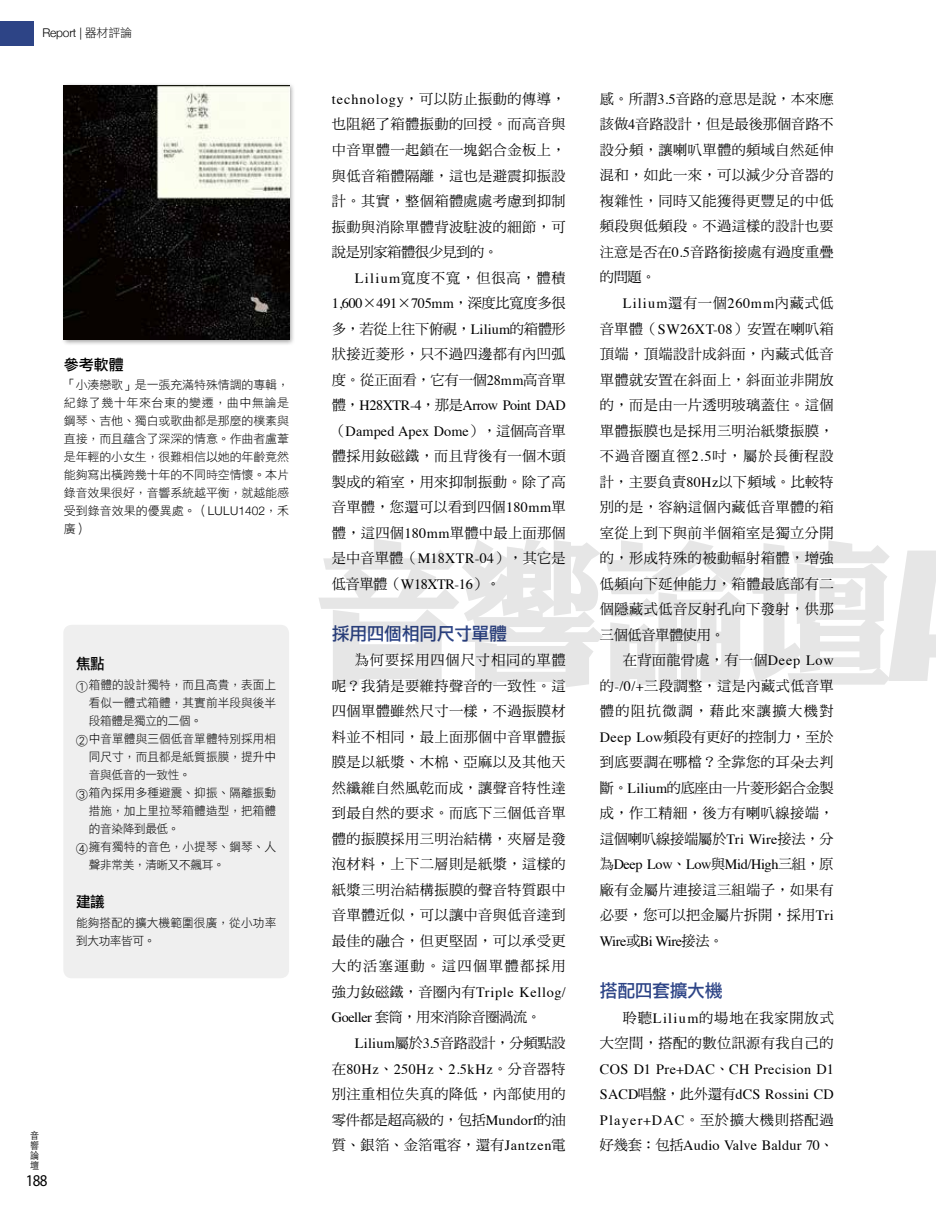
<style>
.page{position:relative;width:936px;height:1212px;background:#fff}
.page>*{position:absolute;margin:0;border:0;box-sizing:border-box;transform-origin:0 0}
.t1{font:157.5px "DF Li King Hei Std W8";color:#000;scale:.94 1}
.t2{font:18px "DF Li Hei Std W5";letter-spacing:-.03em;color:#2d4486}
.t3{font:16.5px "Myriad Pro";color:#000;scale:.91 1}
.t4{font:15px "DF Li Hei Std W5";color:#000}
.t5{font:14.25px/25.5px "DF Ming Std W5";letter-spacing:.025em;color:#000;text-align:justify}
.t6{font:14.25px/25.5px "Times";letter-spacing:.01em;color:#000;text-align:justify}
.t7{font:14.25px/25.5px "Times";letter-spacing:-.03em;color:#000}
.t8{font:14.25px/25.5px "DF Ming Std W5";letter-spacing:-.03em;color:#000}
.t9{font:14.25px "Times";letter-spacing:-.025em;color:#000}
.t10{font:14.25px "Times";letter-spacing:-.02em;color:#000}
.t11{font:14.25px "Times";letter-spacing:.05em;color:#000}
.t12{font:14.25px "Times";letter-spacing:.08em;color:#000}
.t13{font:14.25px "DF Ming Std W5";letter-spacing:.055em;color:#000}
.t14{font:12px/18px "DF Li Hei Std W3";letter-spacing:.005em;color:#000;text-align:justify}
.t15{font:12px "DF Li Hei Std W3";letter-spacing:-.03em;color:#000}
.t16{font:300 12px "Helvetica Neue";letter-spacing:-.02em;color:#000}
.t17{font:300 9.9px/10.2px "ST Heiti TC";color:#000;text-align:justify;scale:.91 1}
.s1{font-family:"DF Li Hei Std W3";font-weight:400}
.s2{font-family:"Helvetica Neue";font-weight:300}
.s3{font-family:"Times"}
.s4{font-family:"DF Ming Std W5"}
</style>
<div class="page">
<div style="left:61px;top:82px;width:235px;height:264px;background:#000;opacity:.35"></div>
<img style="left:64px;top:85px;width:225px;height:255px">
<div style="left:63px;top:625px;width:226px;height:353px;background:#efefef;border-radius:9px"></div>
<div style="left:0;top:21px;width:33px;height:24px;background:#2d4486"></div>
<p class="t16" style="left:43px;top:23px;width:91px">Report | <span class="s1">器材評論</span></p>
<p class="t4" style="left:64px;top:356px;width:61px">參考軟體</p>
<p class="t14" style="left:64px;top:376px;width:227px">「小湊戀歌」是一張充滿特殊情調的專輯，紀錄了幾十年來台東的變遷，曲中無論是鋼琴、吉他、獨白或歌曲都是那麼的樸素與直接，而且蘊含了深深的情意。作曲者盧葦是年輕的小女生，很難相信以她的年齡竟然能夠寫出橫跨幾十年的不同時空情懷。本片錄音效果很好，音響系統越平衡，就越能感受到錄音效果的優異處。（<span class="s2">LULU1402</span>，禾廣）</p>
<p class="t4" style="left:76px;top:656px;width:30px">焦點</p>
<p class="t14" style="left:76px;top:675px;width:202px">①箱體的設計獨特，而且高貴，表面上</p>
<p class="t14" style="left:89px;top:693px;width:189px">看似一體式箱體，其實前半段與後半</p>
<p class="t15" style="left:89px;top:714px;width:115px">段箱體是獨立的二個。</p>
<p class="t14" style="left:76px;top:729px;width:202px">②中音單體與三個低音單體特別採用相</p>
<p class="t14" style="left:89px;top:747px;width:189px">同尺寸，而且都是紙質振膜，提升中</p>
<p class="t15" style="left:89px;top:768px;width:103px">音與低音的一致性。</p>
<p class="t14" style="left:76px;top:783px;width:202px">③箱內採用多種避震、抑振、隔離振動</p>
<p class="t14" style="left:89px;top:801px;width:189px">措施，加上里拉琴箱體造型，把箱體</p>
<p class="t15" style="left:89px;top:822px;width:92px">的音染降到最低。</p>
<p class="t14" style="left:76px;top:837px;width:202px">④擁有獨特的音色，小提琴、鋼琴、人</p>
<p class="t15" style="left:89px;top:858px;width:137px">聲非常美，清晰又不飆耳。</p>
<p class="t4" style="left:76px;top:894px;width:30px">建議</p>
<p class="t14" style="left:76px;top:913px;width:202px">能夠搭配的擴大機範圍很廣，從小功率到大功率皆可。</p>
<p class="t17" style="left:30px;top:1129px;width:11px">音響論壇</p>
<p class="t3" style="left:26px;top:1170px;width:25px">188</p>
<p class="t5" style="left:600px;top:86px;width:235px">感。所謂<span class="s3">3.5</span>音路的意思是說，本來應該做<span class="s3">4</span>音路設計，但是最後那個音路不設分頻，讓喇叭單體的頻域自然延伸混和，如此一來，可以減少分音器的複雜性，同時又能獲得更豐足的中低頻段與低頻段。不過這樣的設計也要注意是否在<span class="s3">0.5</span>音路銜接處有過度重疊的問題。</p>
<p class="t12" style="left:622px;top:290px;width:212px">Lilium<span class="s4">還有一個</span>260mm<span class="s4">內藏式低</span></p>
<p class="t5" style="left:600px;top:315px;width:235px">音單體（<span class="s3">SW26XT-08</span>）安置在喇叭箱頂端，頂端設計成斜面，內藏式低音單體就安置在斜面上，斜面並非開放的，而是由一片透明玻璃蓋住。這個單體振膜也是採用三明治紙漿振膜，不過音圈直徑<span class="s3">2.5</span>吋，屬於長衝程設計，主要負責<span class="s3">80Hz</span>以下頻域。比較特別的是，容納這個內藏低音單體的箱室從上到下與前半個箱室是獨立分開的，形成特殊的被動輻射箱體，增強低頻向下延伸能力，箱體最底部有二個隱藏式低音反射孔向下發射，供那三個低音單體使用。</p>
<p class="t5" style="left:600px;top:647px;width:235px;text-indent:23px">在背面龍骨處，有一個<span class="s3">Deep Low</span>的<span class="s3">-/0/+</span>三段調整，這是內藏式低音單體的阻抗微調，藉此來讓擴大機對<span class="s3">Deep Low</span>頻段有更好的控制力，至於到底要調在哪檔？全靠您的耳朵去判斷。<span class="s3">Lilium</span>的底座由一片菱形鋁合金製成，作工精細，後方有喇叭線接端，這個喇叭線接端屬於<span class="s3">Tri Wire</span>接法，分</p>
<p class="t9" style="left:600px;top:851px;width:235px"><span class="s4">為</span>Deep Low<span class="s4">、</span>Low<span class="s4">與</span>Mid/High<span class="s4">三組，原</span></p>
<p class="t5" style="left:600px;top:877px;width:235px">廠有金屬片連接這三組端子，如果有必要，您可以把金屬片拆開，採用<span class="s3">Tri</span></p>
<p class="t7" style="left:600px;top:927px;width:125px">Wire<span class="s4">或</span>Bi Wire<span class="s4">接法。</span></p>
<p class="t2" style="left:600px;top:981px;width:124px">搭配四套擴大機</p>
<p class="t5" style="left:600px;top:1004px;width:235px;text-align:right">聆聽<span class="s3">Lilium</span>的場地在我家開放式<br>大空間，搭配的數位訊源有我自己的</p>
<p class="t6" style="left:600px;top:1055px;width:235px">COS D1 Pre+DAC<span class="s4">、</span>CH Precision D1<br>SACD<span class="s4">唱盤，此外還有</span>dCS Rossini CD Player+DAC<span class="s4">。至於擴大機則搭配過好幾套：包括</span>Audio Valve Baldur 70<span class="s4">、</span></p>
<p class="t5" style="left:332px;top:86px;width:235px"><span class="s3">technology</span>，可以防止振動的傳導，也阻絕了箱體振動的回授。而高音與中音單體一起鎖在一塊鋁合金板上，與低音箱體隔離，這也是避震抑振設計。其實，整個箱體處處考慮到抑制振動與消除單體背波駐波的細節，可說是別家箱體很少見到的。</p>
<p class="t13" style="left:355px;top:270px;width:212px"><span class="s3">Lilium</span>寬度不寬，但很高，體積</p>
<p class="t10" style="left:332px;top:290px;width:235px">1,600<span class="s4">×</span>491<span class="s4">×</span>705mm<span class="s4">，深度比寬度多很</span></p>
<p class="t5" style="left:332px;top:315px;width:235px">多，若從上往下俯視，<span class="s3">Lilium</span>的箱體形狀接近菱形，只不過四邊都有內凹弧度。從正面看，它有一個<span class="s3">28mm</span>高音單</p>
<p class="t7" style="left:332px;top:391px;width:235px"><span class="s4">體，</span>H28XTR-4<span class="s4">，那是</span>Arrow Point DAD<span class="s4">（</span>Damped Apex Dome<span class="s4">），這個高音單</span></p>
<p class="t5" style="left:332px;top:443px;width:235px">體採用釹磁鐵，而且背後有一個木頭製成的箱室，用來抑制振動。除了高音單體，您還可以看到四個<span class="s3">180mm</span>單體，這四個<span class="s3">180mm</span>單體中最上面那個是中音單體（<span class="s3">M18XTR-04</span>），其它是</p>
<p class="t7" style="left:332px;top:570px;width:170px"><span class="s4">低音單體（</span>W18XTR-16<span class="s4">）。</span></p>
<p class="t2" style="left:332px;top:624px;width:177px">採用四個相同尺寸單體</p>
<p class="t5" style="left:332px;top:647px;width:235px;text-indent:23px">為何要採用四個尺寸相同的單體呢？我猜是要維持聲音的一致性。這四個單體雖然尺寸一樣，不過振膜材料並不相同，最上面那個中音單體振膜是以紙漿、木棉、亞麻以及其他天然纖維自然風乾而成，讓聲音特性達到最自然的要求。而底下三個低音單體的振膜採用三明治結構，夾層是發泡材料，上下二層則是紙漿，這樣的紙漿三明治結構振膜的聲音特質跟中音單體近似，可以讓中音與低音達到最佳的融合，但更堅固，可以承受更大的活塞運動。這四個單體都採用</p>
<p class="t11" style="left:332px;top:979px;width:235px"><span class="s4">強力釹磁鐵，音圈內有</span>Triple Kellog/</p>
<p class="t8" style="left:355px;top:1004px;width:212px;text-indent:-23px"><span class="s3">Goeller</span> 套筒，用來消除音圈渦流。<br><span class="s3">Lilium</span>屬於<span class="s3">3.5</span>音路設計，分頻點設</p>
<p class="t6" style="left:332px;top:1055px;width:235px"><span class="s4">在</span>80Hz<span class="s4">、</span>250Hz<span class="s4">、</span>2.5kHz<span class="s4">。分音器特</span></p>
<p class="t5" style="left:332px;top:1081px;width:235px">別注重相位失真的降低，內部使用的零件都是超高級的，包括<span class="s3">Mundorf</span>的油質、銀箔、金箔電容，還有<span class="s3">Jantzen</span>電</p>
<h1 class="t1" style="left:314px;top:529px;width:617px">音響論壇</h1>
</div>
